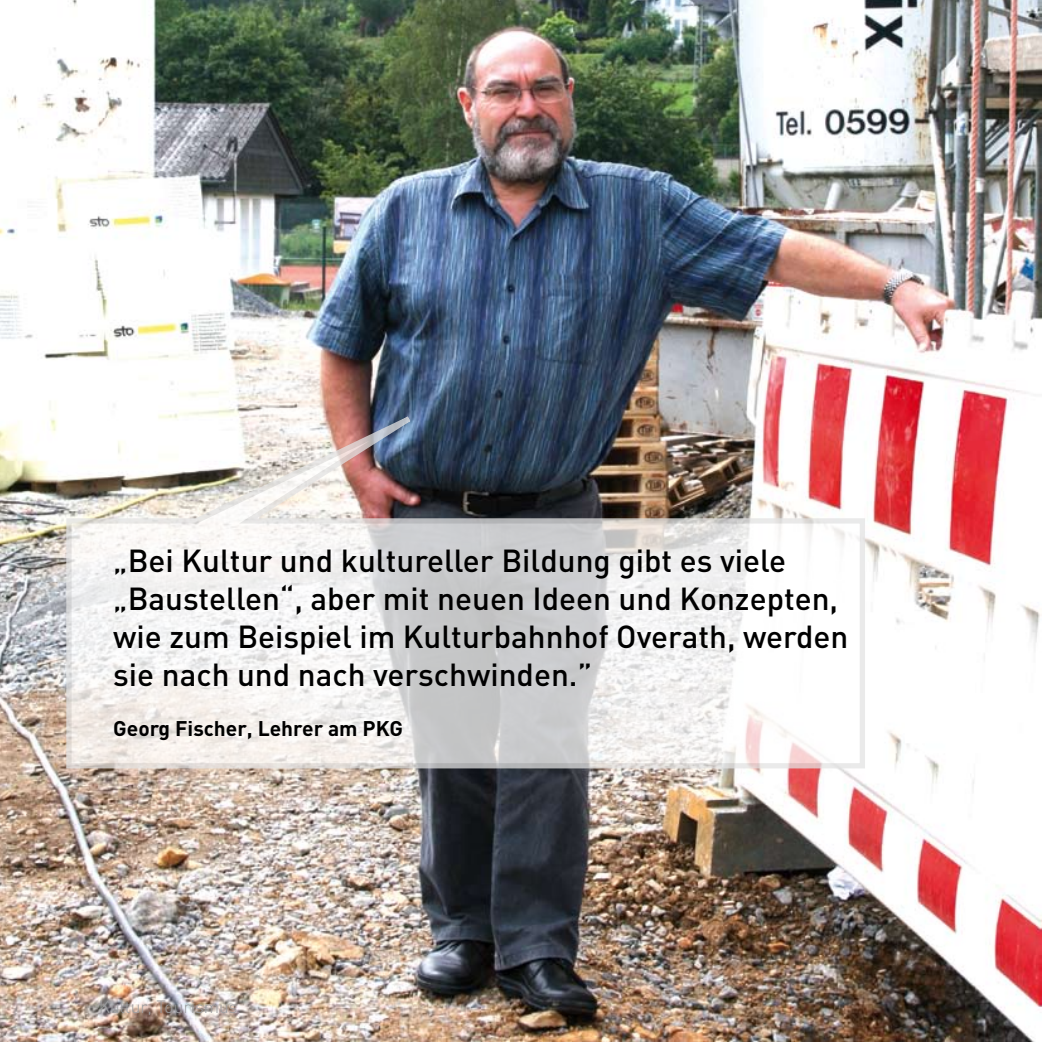
<style>
.page{position:relative;width:1042px;height:1042px;background:#fff}
.page>*{position:absolute;margin:0;border:0;box-sizing:border-box;transform-origin:0 0}
.t1{font:500 31.5px/37.8px "DIN";color:#000}
.t2{font:700 21px "DIN";color:#000}
.t3{font:300 17.5px "DIN";color:#9c9d9f}
</style>
<div class="page">
<img style="left:0;top:0;width:1042px;height:1042px">
<img style="left:65px;top:415px;width:802px;height:355px">
<p class="t1" style="left:113px;top:541px;width:737px">„Bei Kultur und kultureller Bildung gibt es viele „Baustellen“, aber mit neuen Ideen und Konzepten, wie zum Beispiel im Kulturbahnhof Overath, werden sie nach und nach verschwinden.”</p>
<p class="t2" style="left:113px;top:714px;width:291px">Georg Fischer, Lehrer am PKG</p>
<p class="t3" style="left:99px;top:995px;width:140px">Kultur, Tourismus</p>
</div>
